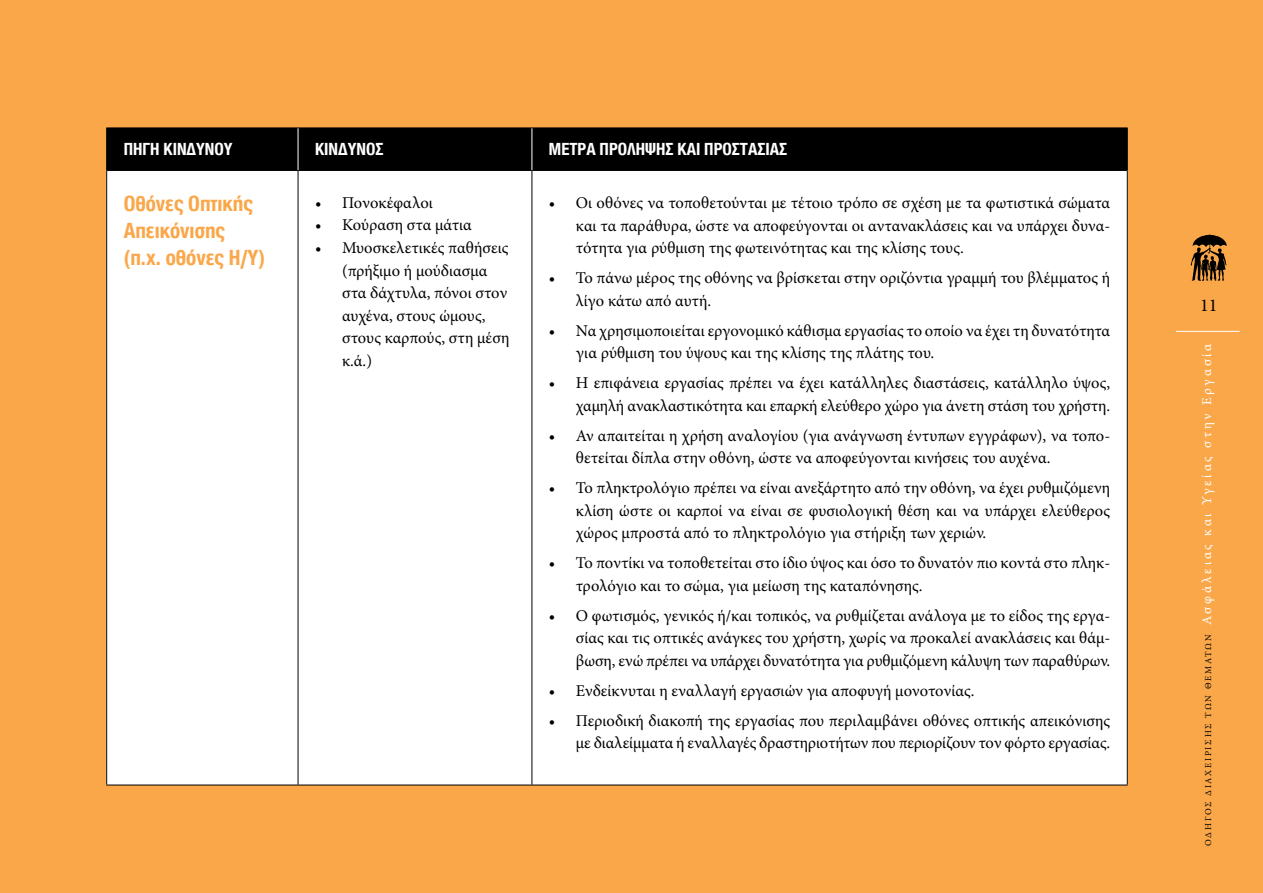
<style>
.page{position:relative;width:1263px;height:893px;background:#faa74a}
.page>*{position:absolute;margin:0;border:0;box-sizing:border-box;transform-origin:0 0}
.t1{font:700 22.5px/27px "CF Helvetica Cond";color:#faa74a}
.t2{font:700 18px "CF Helvetica Cond";color:#fff}
.t3{font:18px "Minion Pro";color:#000}
.t4{font:16.5px/22.5px "Minion Pro";color:#000}
.t5{font:13.5px "Minion Pro";letter-spacing:.2em;color:#fff}
.s1{font-size:9px;color:#000}
</style>
<div class="page">
<svg style="left:1191px;top:234px;width:36px;height:47px;background:#754e22"></svg>
<hr style="left:1176px;top:331px;width:63px;height:1px;background:#fff">
<div style="left:107px;top:129px;width:1020px;height:41px;background:#000"></div>
<div style="left:107px;top:170px;width:191px;height:615px;background:#fff"></div>
<div style="left:298px;top:170px;width:234px;height:615px;background:#fff"></div>
<div style="left:532px;top:170px;width:595px;height:615px;background:#fff"></div>
<hr style="left:106px;top:170px;width:192px;height:1px;background:#000">
<hr style="left:298px;top:170px;width:234px;height:1px;background:#000">
<hr style="left:106px;top:128px;width:192px;height:1px;background:#000">
<hr style="left:106px;top:128px;width:1px;height:42px;background:#000">
<hr style="left:298px;top:128px;width:234px;height:1px;background:#000">
<hr style="left:106px;top:171px;width:1px;height:614px;background:#000">
<hr style="left:298px;top:171px;width:1px;height:614px;background:#000">
<hr style="left:531px;top:171px;width:1px;height:614px;background:#000">
<hr style="left:1127px;top:171px;width:1px;height:614px;background:#000">
<hr style="left:106px;top:785px;width:192px;height:1px;background:#000">
<hr style="left:298px;top:785px;width:234px;height:1px;background:#000">
<hr style="left:532px;top:785px;width:596px;height:1px;background:#000">
<hr style="left:298px;top:128px;width:1px;height:42px;background:#fff">
<hr style="left:532px;top:128px;width:596px;height:1px;background:#000">
<hr style="left:1127px;top:128px;width:1px;height:42px;background:#000">
<hr style="left:532px;top:170px;width:596px;height:1px;background:#000">
<hr style="left:531px;top:128px;width:1px;height:42px;background:#fff">
<p class="t2" style="left:124px;top:140px;width:110px">ΠΗΓΗ ΚΙΝΔΥΝΟΥ</p>
<p class="t2" style="left:315px;top:140px;width:70px">ΚΙΝΔΥΝΟΣ</p>
<p class="t2" style="left:549px;top:140px;width:240px">ΜΕΤΡΑ ΠΡΟΛΗΨΗΣ ΚΑΙ ΠΡΟΣΤΑΣΙΑΣ</p>
<h1 class="t1" style="left:124px;top:190px;width:143px">Οθόνες Οπτικής<br>Απεικόνισης (π.χ. οθόνες Η/Υ)</h1>
<p class="t4" style="left:315px;top:192px;width:119px">• Πονοκέφαλοι</p>
<p class="t4" style="left:315px;top:214px;width:158px">• Κούραση στα μάτια</p>
<p class="t4" style="left:342px;top:237px;width:169px;text-indent:-27px">• Μυοσκελετικές παθήσεις (πρήξιμο ή μούδιασμα στα δάχτυλα, πόνοι στον αυχένα, στους ώμους, στους καρπούς, στη μέση κ.ά.)</p>
<p class="t4" style="left:576px;top:192px;width:536px;text-align:justify;text-indent:-27px">• Οι οθόνες να τοποθετούνται με τέτοιο τρόπο σε σχέση με τα φωτιστικά σώματα και τα παράθυρα, ώστε να αποφεύγονται οι αντανακλάσεις και να υπάρχει δυνα&shy;τότητα για ρύθμιση της φωτεινότητας και της κλίσης τους.</p>
<p class="t4" style="left:576px;top:267px;width:536px;text-indent:-27px">• Το πάνω μέρος της οθόνης να βρίσκεται στην οριζόντια γραμμή του βλέμματος ή λίγο κάτω από αυτή.</p>
<p class="t4" style="left:576px;top:319px;width:536px;text-indent:-27px">• Να χρησιμοποιείται εργονομικό κάθισμα εργασίας το οποίο να έχει τη δυνατότητα για ρύθμιση του ύψους και της κλίσης της πλάτης του.</p>
<p class="t4" style="left:549px;top:372px;width:563px;text-align:right">• Η επιφάνεια εργασίας πρέπει να έχει κατάλληλες διαστάσεις, κατάλληλο ύψος, χαμηλή ανακλαστικότητα και επαρκή ελεύθερο χώρο για άνετη στάση του χρήστη.</p>
<p class="t4" style="left:576px;top:424px;width:536px;text-indent:-27px">• Αν απαιτείται η χρήση αναλογίου (για ανάγνωση έντυπων εγγράφων), να τοπο&shy;θετείται δίπλα στην οθόνη, ώστε να αποφεύγονται κινήσεις του αυχένα.</p>
<p class="t4" style="left:576px;top:477px;width:536px;text-align:justify;text-indent:-27px">• Το πληκτρολόγιο πρέπει να είναι ανεξάρτητο από την οθόνη, να έχει ρυθμιζόμενη κλίση ώστε οι καρποί να είναι σε φυσιολογική θέση και να υπάρχει ελεύθερος χώρος μπροστά από το πληκτρολόγιο για στήριξη των χεριών.</p>
<p class="t4" style="left:576px;top:552px;width:536px;text-indent:-27px">• Το ποντίκι να τοποθετείται στο ίδιο ύψος και όσο το δυνατόν πιο κοντά στο πληκ&shy;τρολόγιο και το σώμα, για μείωση της καταπόνησης.</p>
<p class="t4" style="left:576px;top:604px;width:536px;text-align:justify;text-indent:-27px">• Ο φωτισμός, γενικός ή/και τοπικός, να ρυθμίζεται ανάλογα με το είδος της εργα&shy;σίας και τις οπτικές ανάγκες του χρήστη, χωρίς να προκαλεί ανακλάσεις και θάμ&shy;βωση, ενώ πρέπει να υπάρχει δυνατότητα για ρυθμιζόμενη κάλυψη των παραθύρων.</p>
<p class="t4" style="left:549px;top:679px;width:427px">• Ενδείκνυται η εναλλαγή εργασιών για αποφυγή μονοτονίας.</p>
<p class="t4" style="left:549px;top:709px;width:563px;text-align:right">• Περιοδική διακοπή της εργασίας που περιλαμβάνει οθόνες οπτικής απεικόνισης με διαλείμματα ή εναλλαγές δραστηριοτήτων που περιορίζουν τον φόρτο εργασίας.</p>
<p class="t3" style="left:1200px;top:293px;width:19px">11</p>
<p class="t5" style="left:1198px;top:846px;width:504px;rotate:-90deg"><span class="s1">ΟΔΗΓΟΣ ΔΙΑΧΕΙΡΙΣΗΣ ΤΩΝ ΘΕΜΑΤΩΝ</span> Ασφάλειας και Υγείας στην Εργασία</p>
</div>
